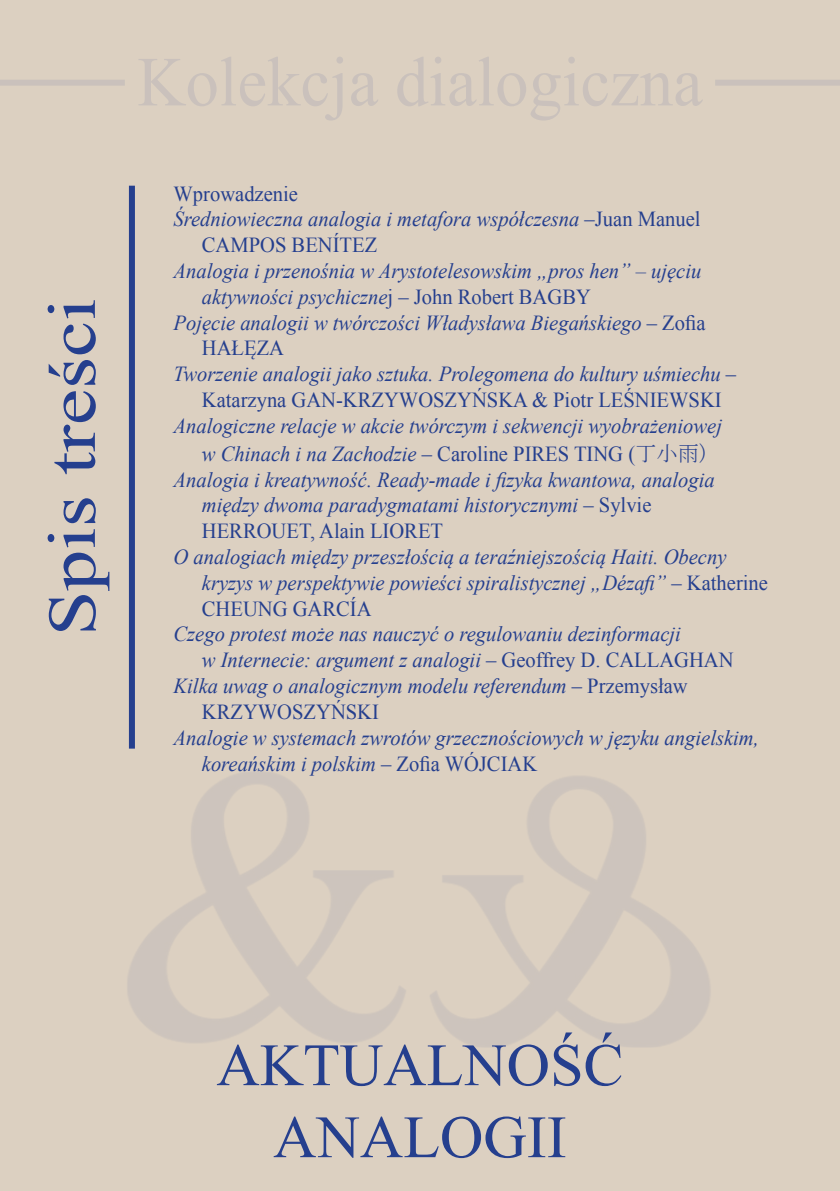
<style>
.page{position:relative;width:840px;height:1191px;background:#fff}
.page>*{position:absolute;margin:0;border:0;box-sizing:border-box;transform-origin:0 0}
.TYTUL{font:68px "Times New Roman";color:#253f8e;scale:1.2 1}
.t1{font:60px "Times New Roman";color:#253f8e}
.TEKST{font:italic 21.4px/25.8px "Times New Roman";color:#253f8e;scale:.96 1}
.TEKST-2{font:21.4px "Times New Roman";color:#253f8e;scale:.96 1}
.s1{font-style:normal}
.s2{font-style:normal;font-size:22px}
.s3{font-family:"MS Mincho";font-style:normal;font-size:22px}
</style>
<div class="page">
<div style="left:0;top:0;width:839px;height:1191px;background:#dcd0c1"></div>
<div style="left:129px;top:186px;width:6px;height:562px;background:#253f8e"></div>
<div style="left:714px;top:80px;width:125px;height:6px;background:#cac1bc"></div>
<div style="left:0;top:80px;width:125px;height:6px;background:#cac1bc"></div>
<p class="TYTUL" style="left:26px;top:636px;width:283px;rotate:-90deg">Spis treści</p>
<p class="TEKST-2" style="left:173px;top:179px;width:131px">Wprowadzenie</p>
<p class="TEKST" style="left:202px;top:206px;width:520px;text-indent:-28px">Średniowieczna analogia i metafora współczesna <span class="s1">–Juan Manuel<br>CAMPOS BENÍTEZ</span></p>
<p class="TEKST" style="left:202px;top:257px;width:521px;text-indent:-28px">Analogia i przenośnia w Arystotelesowskim „pros hen” – ujęciu aktywności psychiczne<span class="s1">j – John Robert BAGBY</span></p>
<p class="TEKST" style="left:202px;top:309px;width:526px;text-indent:-28px">Pojęcie analogii w twórczości Władysława Biegańskiego <span class="s1">– Zofia<br>HAŁĘZA</span></p>
<p class="TEKST" style="left:202px;top:360px;width:557px;text-indent:-28px">Tworzenie analogii jako sztuka. Prolegomena do kultury uśmiechu <span class="s1">–<br>Katarzyna GAN-KRZYWOSZYŃSKA &amp; Piotr LEŚNIEWSKI</span></p>
<p class="TEKST" style="left:173px;top:412px;width:572px">Analogiczne relacje w akcie twórczym i sekwencji wyobrażeniowej</p>
<p class="TEKST" style="left:202px;top:440px;width:530px">w Chinach i na Zachodzie <span class="s1">– Caroline PIRES TING</span> <span class="s2">(</span><span class="s3">丁小雨)</span></p>
<p class="TEKST" style="left:202px;top:466px;width:535px;text-indent:-28px">Analogia i kreatywność. Ready-made i fizyka kwantowa, analogia między dwoma paradygmatami historycznymi <span class="s1">– Sylvie<br>HERROUET, Alain LIORET</span></p>
<p class="TEKST" style="left:202px;top:543px;width:591px;text-indent:-28px">O analogiach między przeszłością a teraźniejszością Haiti. Obecny kryzys w perspektywie powieści spiralistycznej „Dézafi” <span class="s1">– Katherine<br>CHEUNG GARCÍA</span></p>
<p class="TEKST" style="left:202px;top:621px;width:555px;text-indent:-28px">Czego protest może nas nauczyć o regulowaniu dezinformacji<br>w Internecie: argument z analogii <span class="s1">– Geoffrey D. CALLAGHAN</span></p>
<p class="TEKST" style="left:202px;top:672px;width:507px;text-indent:-28px">Kilka uwag o analogicznym modelu referendum <span class="s1">– Przemysław<br>KRZYWOSZYŃSKI</span></p>
<p class="TEKST" style="left:202px;top:724px;width:581px;text-indent:-28px">Analogie w systemach zwrotów grzecznościowych w języku angielskim, koreańskim i polskim <span class="s1">– Zofia WÓJCIAK</span></p>
<p class="t1" style="left:216px;top:1024px;width:408px">AKTUALNOŚĆ</p>
<p class="t1" style="left:273px;top:1096px;width:295px">ANALOGII</p>
</div>
